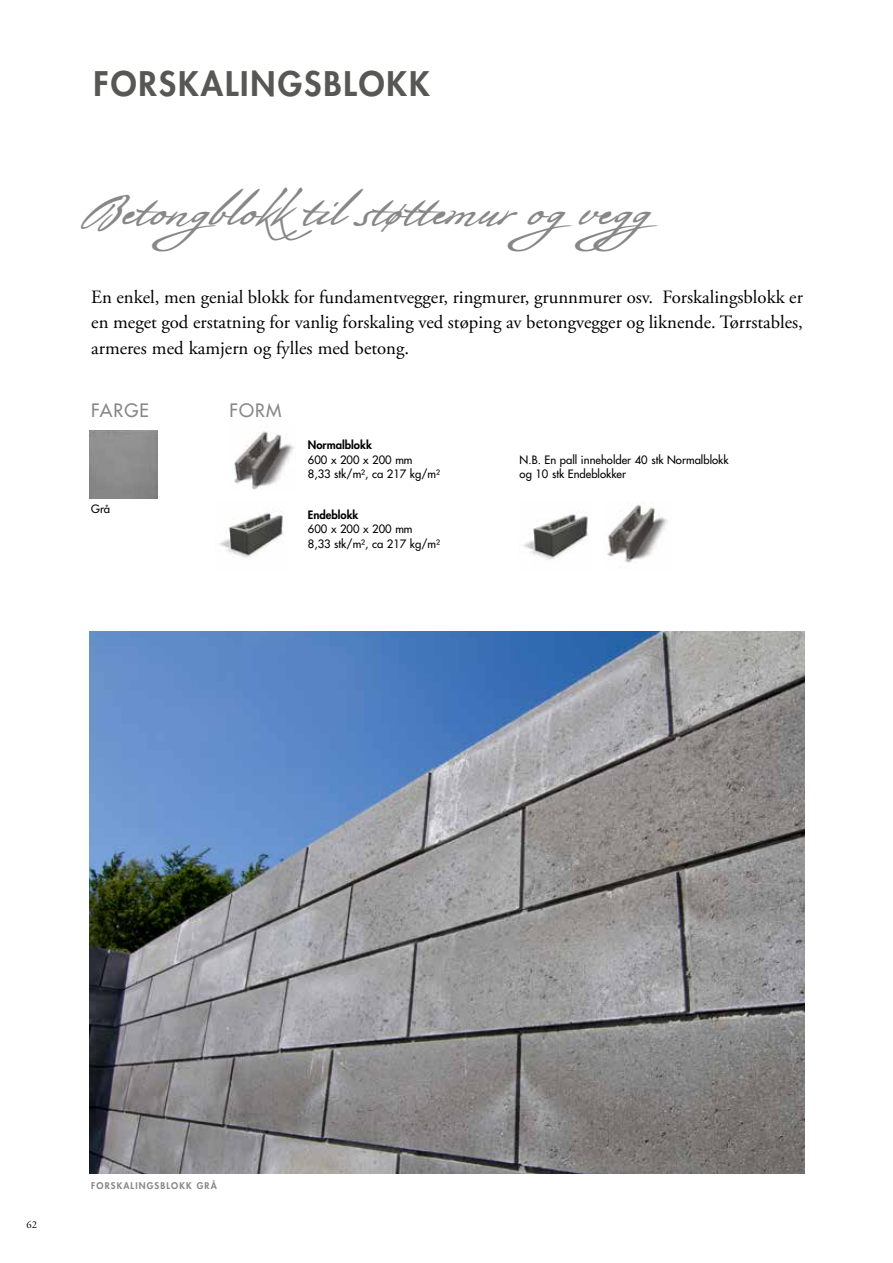
<style>
.page{position:relative;width:893px;height:1263px;background:#fff}
.page>*{position:absolute;margin:0;border:0;box-sizing:border-box;transform-origin:0 0}
.t1{font:48px "Bolivar";color:#878787}
.t2{font:800 33px "Futura Std";letter-spacing:.06em;color:#575756}
.t3{font:18.75px/25.5px "Adobe Garamond Pro";color:#000;text-align:justify}
.t4{font:500 18px "Futura Std";letter-spacing:.06em;color:#878787}
.t5{font:500 11.25px/14.2px "Futura Std";color:#000}
.t6{font:800 11.25px "Futura Std";color:#000}
.t7{font:10.5px "Adobe Garamond Pro";color:#000}
.t8{font:800 9px "Futura Std";letter-spacing:.125em;color:#878787}
</style>
<div class="page">
<img style="left:90px;top:631px;width:714px;height:543px">
<img style="left:234px;top:431px;width:61px;height:59px">
<img style="left:607px;top:502px;width:61px;height:61px">
<img style="left:219px;top:511px;width:65px;height:47px">
<img style="left:523px;top:512px;width:65px;height:47px">
<h2 class="t2" style="left:94px;top:63px;width:338px">FORSKALINGSBLOKK</h2>
<h1 class="t1" style="left:91px;top:179px;width:611px">Betongblokktilstøttemur ogvegg</h1>
<p class="t3" style="left:91px;top:285px;width:713px">En enkel, men genial blokk for fundamentvegger, ringmurer, grunnmurer osv. Forskalingsblokk er en meget god erstatning for vanlig forskaling ved støping av betongvegger og liknende. Tørrstables, armeres med kamjern og fylles med betong.</p>
<p class="t4" style="left:91px;top:399px;width:59px">FARGE</p>
<p class="t5" style="left:91px;top:501px;width:20px">Grå</p>
<p class="t4" style="left:230px;top:399px;width:53px">FORM</p>
<p class="t6" style="left:308px;top:438px;width:66px">Normalblokk</p>
<p class="t5" style="left:308px;top:452px;width:133px">600 x 200 x 200 mm<br>8,33 stk/m², ca 217 kg/m2</p>
<p class="t6" style="left:308px;top:508px;width:52px">Endeblokk</p>
<p class="t5" style="left:308px;top:522px;width:133px">600 x 200 x 200 mm<br>8,33 stk/m², ca 217 kg/m2</p>
<p class="t5" style="left:520px;top:452px;width:211px">N.B. En pall inneholder 40 stk Normalblokk og 10 stk Endeblokker</p>
<p class="t7" style="left:27px;top:1218px;width:12px">62</p>
<p class="t8" style="left:91px;top:1180px;width:127px">FORSKALINGSBLOKK GRÅ</p>
</div>
